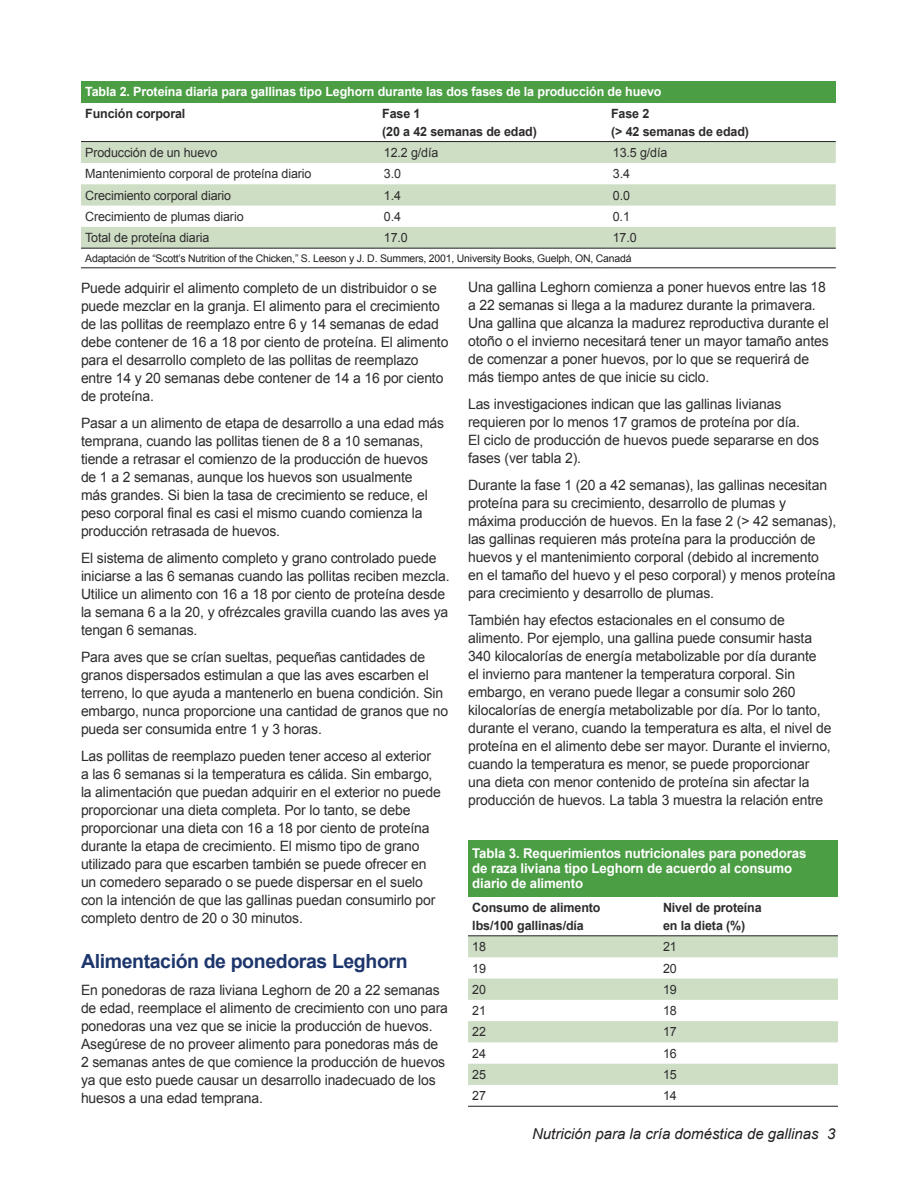
<style>
.page{position:relative;width:918px;height:1188px;background:#fff}
.page>*{position:absolute;margin:0;border:0;box-sizing:border-box;transform-origin:0 0}
.t1{font:700 19.5px "Arial";letter-spacing:-.02em;color:#1d366c}
.t2{font:italic 15px "Arial";color:#231f20}
.t3{font:14.25px/18px "Arial";letter-spacing:-.01em;color:#2e2b2c}
.t4{font:700 13.5px/15px "Arial";letter-spacing:-.01em;color:#fff}
.t5{font:12.75px "Arial";letter-spacing:-.01em;color:#2e2b2c}
.t6{font:700 12.75px/18px "Arial";letter-spacing:-.01em;color:#2e2b2c}
.t7{font:700 12.75px "Arial";letter-spacing:-.01em;color:#fff}
.t8{font:10.5px "Arial";letter-spacing:-.02em;color:#231f20}
</style>
<div class="page">
<div style="left:81px;top:81px;width:755px;height:21px;background:#4c9e45"></div>
<svg style="left:81px;top:142px;width:755px;height:106px;fill:#cedec5"></svg>
<hr style="left:81px;top:141px;width:297px;height:1px;background:#231f20">
<hr style="left:378px;top:141px;width:229px;height:1px;background:#231f20">
<hr style="left:607px;top:141px;width:229px;height:1px;background:#231f20">
<hr style="left:81px;top:248px;width:297px;height:1px;background:#231f20">
<hr style="left:378px;top:248px;width:229px;height:1px;background:#231f20">
<hr style="left:607px;top:248px;width:229px;height:1px;background:#231f20">
<hr style="left:81px;top:268px;width:297px;height:1px;background:#231f20">
<hr style="left:378px;top:268px;width:229px;height:1px;background:#231f20">
<hr style="left:607px;top:268px;width:229px;height:1px;background:#231f20">
<div style="left:468px;top:840px;width:370px;height:57px;background:#4c9e45"></div>
<svg style="left:468px;top:937px;width:370px;height:148px;fill:#cedec5"></svg>
<hr style="left:468px;top:936px;width:191px;height:1px;background:#231f20">
<hr style="left:659px;top:936px;width:179px;height:1px;background:#231f20">
<hr style="left:468px;top:1106px;width:191px;height:1px;background:#231f20">
<hr style="left:659px;top:1106px;width:179px;height:1px;background:#231f20">
<p class="t7" style="left:85px;top:83px;width:578px">Tabla 2. Proteína diaria para gallinas tipo Leghorn durante las dos fases de la producción de huevo</p>
<p class="t6" style="left:85px;top:105px;width:102px">Función corporal</p>
<p class="t6" style="left:382px;top:105px;width:156px">Fase 1<br>(20 a 42 semanas de edad)</p>
<p class="t6" style="left:611px;top:105px;width:140px">Fase 2<br>(&gt; 42 semanas de edad)</p>
<p class="t5" style="left:85px;top:144px;width:134px">Producción de un huevo</p>
<p class="t5" style="left:384px;top:144px;width:56px">12.2 g/día</p>
<p class="t5" style="left:613px;top:144px;width:56px">13.5 g/día</p>
<p class="t5" style="left:85px;top:165px;width:228px">Mantenimiento corporal de proteína diario</p>
<p class="t5" style="left:384px;top:165px;width:19px">3.0</p>
<p class="t5" style="left:613px;top:165px;width:19px">3.4</p>
<p class="t5" style="left:85px;top:187px;width:148px">Crecimiento corporal diario</p>
<p class="t5" style="left:384px;top:187px;width:19px">1.4</p>
<p class="t5" style="left:613px;top:187px;width:19px">0.0</p>
<p class="t5" style="left:85px;top:208px;width:160px">Crecimiento de plumas diario</p>
<p class="t5" style="left:384px;top:208px;width:19px">0.4</p>
<p class="t5" style="left:613px;top:208px;width:19px">0.1</p>
<p class="t5" style="left:85px;top:229px;width:126px">Total de proteína diaria</p>
<p class="t5" style="left:384px;top:229px;width:25px">17.0</p>
<p class="t5" style="left:613px;top:229px;width:25px">17.0</p>
<p class="t8" style="left:85px;top:251px;width:548px">Adaptación de “Scott’s Nutrition of the Chicken,” S. Leeson y J. D. Summers, 2001, University Books, Guelph, ON, Canadá</p>
<p class="t3" style="left:81px;top:280px;width:369px">Puede adquirir el alimento completo de un distribuidor o se puede mezclar en la granja. El alimento para el crecimiento de las pollitas de reemplazo entre 6 y 14 semanas de edad debe contener de 16 a 18 por ciento de proteína. El alimento para el desarrollo completo de las pollitas de reemplazo entre 14 y 20 semanas debe contener de 14 a 16 por ciento de proteína.</p>
<p class="t3" style="left:81px;top:415px;width:365px">Pasar a un alimento de etapa de desarrollo a una edad más temprana, cuando las pollitas tienen de 8 a 10 semanas, tiende a retrasar el comienzo de la producción de huevos de 1 a 2 semanas, aunque los huevos son usualmente<br>más grandes. Si bien la tasa de crecimiento se reduce, el peso corporal final es casi el mismo cuando comienza la producción retrasada de huevos.</p>
<p class="t3" style="left:81px;top:550px;width:370px">El sistema de alimento completo y grano controlado puede iniciarse a las 6 semanas cuando las pollitas reciben mezcla.<br>Utilice un alimento con 16 a 18 por ciento de proteína desde la semana 6 a la 20, y ofrézcales gravilla cuando las aves ya tengan 6 semanas.</p>
<p class="t3" style="left:81px;top:649px;width:369px">Para aves que se crían sueltas, pequeñas cantidades de granos dispersados estimulan a que las aves escarben el terreno, lo que ayuda a mantenerlo en buena condición. Sin embargo, nunca proporcione una cantidad de granos que no pueda ser consumida entre 1 y 3 horas.</p>
<p class="t3" style="left:81px;top:748px;width:361px">Las pollitas de reemplazo pueden tener acceso al exterior a las 6 semanas si la temperatura es cálida. Sin embargo, la alimentación que puedan adquirir en el exterior no puede proporcionar una dieta completa. Por lo tanto, se debe proporcionar una dieta con 16 a 18 por ciento de proteína durante la etapa de crecimiento. El mismo tipo de grano utilizado para que escarben también se puede ofrecer en un comedero separado o se puede dispersar en el suelo con la intención de que las gallinas puedan consumirlo por completo dentro de 20 o 30 minutos.</p>
<h1 class="t1" style="left:81px;top:949px;width:328px">Alimentación de ponedoras Leghorn</h1>
<p class="t3" style="left:81px;top:982px;width:368px">En ponedoras de raza liviana Leghorn de 20 a 22 semanas de edad, reemplace el alimento de crecimiento con uno para ponedoras una vez que se inicie la producción de huevos.<br>Asegúrese de no proveer alimento para ponedoras más de 2 semanas antes de que comience la producción de huevos ya que esto puede causar un desarrollo inadecuado de los huesos a una edad temprana.</p>
<p class="t3" style="left:468px;top:279px;width:362px">Una gallina Leghorn comienza a poner huevos entre las 18 a 22 semanas si llega a la madurez durante la primavera.<br>Una gallina que alcanza la madurez reproductiva durante el otoño o el invierno necesitará tener un mayor tamaño antes de comenzar a poner huevos, por lo que se requerirá de más tiempo antes de que inicie su ciclo.</p>
<p class="t3" style="left:468px;top:396px;width:353px">Las investigaciones indican que las gallinas livianas requieren por lo menos 17 gramos de proteína por día.<br>El ciclo de producción de huevos puede separarse en dos fases (ver tabla 2).</p>
<p class="t3" style="left:468px;top:476px;width:370px">Durante la fase 1 (20 a 42 semanas), las gallinas necesitan proteína para su crecimiento, desarrollo de plumas y máxima producción de huevos. En la fase 2 (&gt; 42 semanas), las gallinas requieren más proteína para la producción de huevos y el mantenimiento corporal (debido al incremento en el tamaño del huevo y el peso corporal) y menos proteína para crecimiento y desarrollo de plumas.</p>
<p class="t3" style="left:468px;top:611px;width:365px">También hay efectos estacionales en el consumo de alimento. Por ejemplo, una gallina puede consumir hasta 340 kilocalorías de energía metabolizable por día durante<br>el invierno para mantener la temperatura corporal. Sin embargo, en verano puede llegar a consumir solo 260 kilocalorías de energía metabolizable por día. Por lo tanto, durante el verano, cuando la temperatura es alta, el nivel de proteína en el alimento debe ser mayor. Durante el invierno, cuando la temperatura es menor, se puede proporcionar una dieta con menor contenido de proteína sin afectar la producción de huevos. La tabla 3 muestra la relación entre</p>
<p class="t4" style="left:472px;top:846px;width:336px">Tabla 3. Requerimientos nutricionales para ponedoras de raza liviana tipo Leghorn de acuerdo al consumo diario de alimento</p>
<p class="t6" style="left:472px;top:899px;width:130px">Consumo de alimento lbs/100 gallinas/día</p>
<p class="t6" style="left:663px;top:899px;width:100px">Nivel de proteína en la dieta (%)</p>
<p class="t5" style="left:472px;top:938px;width:15px">18</p>
<p class="t5" style="left:663px;top:938px;width:15px">21</p>
<p class="t5" style="left:472px;top:960px;width:15px">19</p>
<p class="t5" style="left:663px;top:960px;width:15px">20</p>
<p class="t5" style="left:472px;top:981px;width:15px">20</p>
<p class="t5" style="left:663px;top:981px;width:15px">19</p>
<p class="t5" style="left:472px;top:1002px;width:15px">21</p>
<p class="t5" style="left:663px;top:1002px;width:15px">18</p>
<p class="t5" style="left:472px;top:1024px;width:15px">22</p>
<p class="t5" style="left:663px;top:1024px;width:15px">17</p>
<p class="t5" style="left:472px;top:1045px;width:15px">24</p>
<p class="t5" style="left:663px;top:1045px;width:15px">16</p>
<p class="t5" style="left:472px;top:1066px;width:15px">25</p>
<p class="t5" style="left:663px;top:1066px;width:15px">15</p>
<p class="t5" style="left:472px;top:1087px;width:15px">27</p>
<p class="t5" style="left:663px;top:1087px;width:15px">14</p>
<p class="t2" style="left:532px;top:1124px;width:305px">Nutrición para la cría doméstica de gallinas 3</p>
</div>
